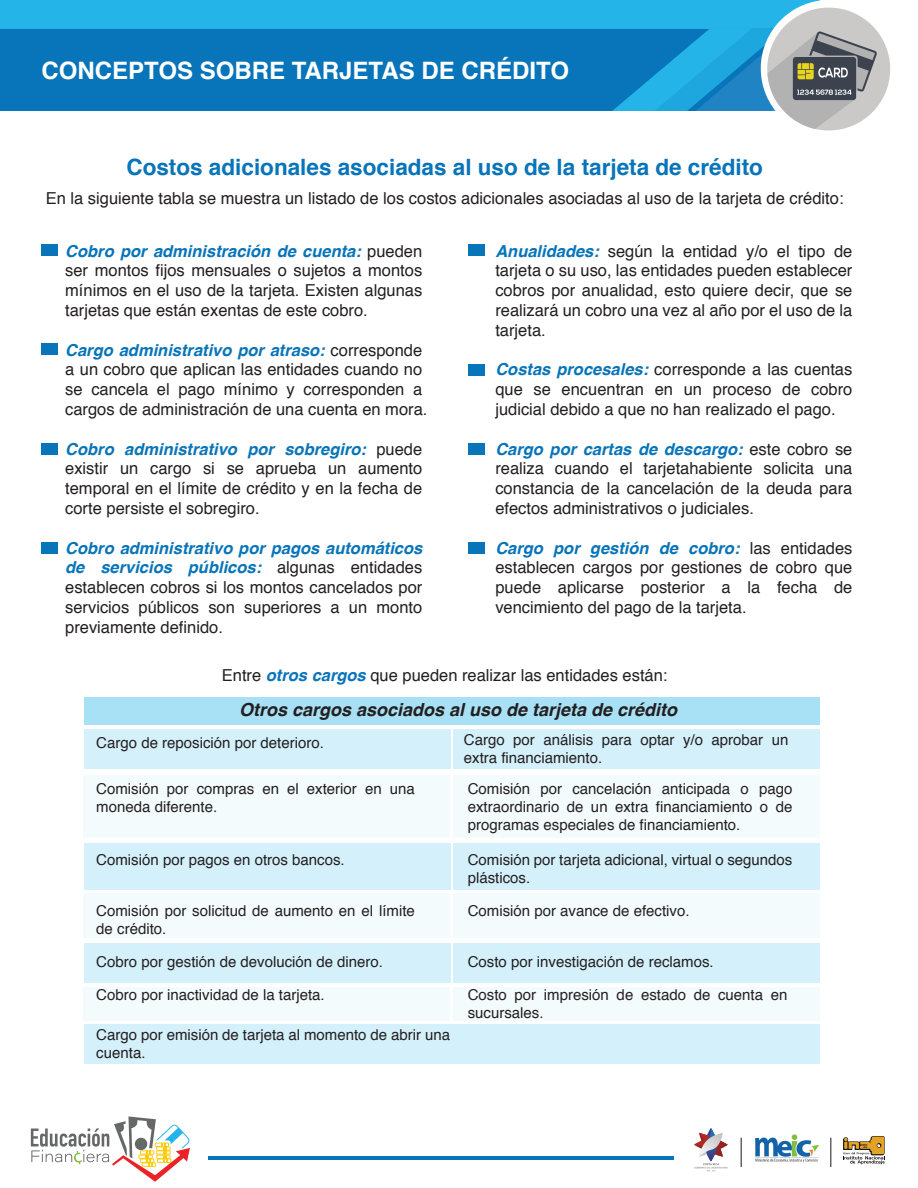
<style>
.page{position:relative;width:918px;height:1188px;background:#fff}
.page>*{position:absolute;margin:0;border:0;box-sizing:border-box;transform-origin:0 0}
.t1{font:700 24px "Helvetica";color:#fff}
.t2{font:700 22.5px "Helvetica";color:#0874b9}
.t3{font:italic 700 18px "Helvetica";color:#231f20}
.t4{font:16.5px/19.8px "Helvetica";color:#231f20;text-align:justify}
.t5{font:15px/18px "Helvetica";color:#231f20}
.s1{font-weight:700;font-style:italic;color:#0874b9}
</style>
<div class="page">
<div style="left:84px;top:1025px;width:736px;height:39px;background:#d4f0fa"></div>
<div style="left:84px;top:698px;width:736px;height:27px;background:#a8e1f5"></div>
<div style="left:84px;top:730px;width:366px;height:39px;background:#d4f0fa"></div>
<div style="left:454px;top:730px;width:366px;height:39px;background:#d4f0fa"></div>
<div style="left:454px;top:775px;width:366px;height:62px;background:#f4fbfd"></div>
<div style="left:83px;top:775px;width:366px;height:62px;background:#f4fbfd"></div>
<div style="left:454px;top:893px;width:366px;height:45px;background:#f4fbfd"></div>
<div style="left:83px;top:893px;width:366px;height:45px;background:#f4fbfd"></div>
<div style="left:454px;top:987px;width:366px;height:34px;background:#f4fbfd"></div>
<div style="left:83px;top:987px;width:366px;height:34px;background:#f4fbfd"></div>
<div style="left:84px;top:943px;width:366px;height:40px;background:#d4f0fa"></div>
<div style="left:454px;top:943px;width:366px;height:40px;background:#d4f0fa"></div>
<div style="left:84px;top:843px;width:366px;height:47px;background:#d4f0fa"></div>
<div style="left:454px;top:843px;width:366px;height:47px;background:#d4f0fa"></div>
<div style="left:0;top:0;width:820px;height:111px;background:#24b4e8"></div>
<div style="left:0;top:29px;width:612px;height:82px;background:#0874b9"></div>
<div style="left:761px;top:0;width:137px;height:137px;background:#fff;border-radius:50%"></div>
<div style="left:767px;top:8px;width:123px;height:122px;background:#cbc9c7;border-radius:50%"></div>
<svg style="left:612px;top:29px;width:265px;height:100px"></svg>
<div style="left:41px;top:245px;width:17px;height:11px;background:#0874b9"></div>
<div style="left:41px;top:343px;width:17px;height:11px;background:#0874b9"></div>
<div style="left:41px;top:443px;width:17px;height:11px;background:#0874b9"></div>
<div style="left:41px;top:542px;width:17px;height:11px;background:#0874b9"></div>
<div style="left:468px;top:245px;width:17px;height:11px;background:#0874b9"></div>
<div style="left:468px;top:365px;width:17px;height:11px;background:#0874b9"></div>
<div style="left:468px;top:443px;width:17px;height:11px;background:#0874b9"></div>
<div style="left:468px;top:542px;width:17px;height:11px;background:#0874b9"></div>
<svg style="left:843px;top:1136px;width:42px;height:28px"></svg>
<svg style="left:741px;top:1138px;width:1px;height:29px"></svg>
<svg style="left:830px;top:1138px;width:1px;height:29px"></svg>
<img style="left:755px;top:1134px;width:64px;height:29px">
<svg style="left:694px;top:1128px;width:34px;height:43px"></svg>
<hr style="left:208px;top:1156px;width:466px;height:3px;background:#0874b9">
<svg style="left:31px;top:1116px;width:159px;height:66px"></svg>
<h1 class="t1" style="left:41px;top:52px;width:529px">CONCEPTOS SOBRE TARJETAS DE CRÉDITO</h1>
<h2 class="t2" style="left:126px;top:149px;width:638px">Costos adicionales asociadas al uso de la tarjeta de crédito</h2>
<p class="t4" style="left:46px;top:188px;width:799px">En la siguiente tabla se muestra un listado de los costos adicionales asociadas al uso de la tarjeta de crédito:</p>
<p class="t4" style="left:65px;top:241px;width:359px"><span class="s1">Cobro por administración de cuenta:</span> pueden ser montos fijos mensuales o sujetos a montos mínimos en el uso de la tarjeta. Existen algunas tarjetas que están exentas de este cobro.</p>
<p class="t4" style="left:65px;top:340px;width:364px;text-align:left"><span class="s1">Cargo administrativo por atraso:</span> corresponde a un cobro que aplican las entidades cuando no se cancela el pago mínimo y corresponden a cargos de administración de una cuenta en mora.</p>
<p class="t4" style="left:65px;top:439px;width:359px"><span class="s1">Cobro administrativo por sobregiro:</span> puede existir un cargo si se aprueba un aumento temporal en el límite de crédito y en la fecha de corte persiste el sobregiro.</p>
<p class="t4" style="left:65px;top:538px;width:359px"><span class="s1">Cobro administrativo por pagos automáticos de servicios públicos:</span> algunas entidades establecen cobros si los montos cancelados por servicios públicos son superiores a un monto previamente definido.</p>
<p class="t4" style="left:495px;top:241px;width:359px"><span class="s1">Anualidades:</span> según la entidad y/o el tipo de tarjeta o su uso, las entidades pueden establecer cobros por anualidad, esto quiere decir, que se realizará un cobro una vez al año por el uso de la tarjeta.</p>
<p class="t4" style="left:495px;top:360px;width:359px"><span class="s1">Costas procesales:</span> corresponde a las cuentas que se encuentran en un proceso de cobro judicial debido a que no han realizado el pago.</p>
<p class="t4" style="left:495px;top:439px;width:359px"><span class="s1">Cargo por cartas de descargo:</span> este cobro se realiza cuando el tarjetahabiente solicita una constancia de la cancelación de la deuda para efectos administrativos o judiciales.</p>
<p class="t4" style="left:495px;top:538px;width:359px"><span class="s1">Cargo por gestión de cobro:</span> las entidades establecen cargos por gestiones de cobro que puede aplicarse posterior a la fecha de vencimiento del pago de la tarjeta.</p>
<p class="t4" style="left:222px;top:666px;width:447px">Entre <span class="s1">otros cargos</span> que pueden realizar las entidades están:</p>
<p class="t3" style="left:239px;top:695px;width:440px">Otros cargos asociados al uso de tarjeta de crédito</p>
<p class="t5" style="left:96px;top:734px;width:229px">Cargo de reposición por deterioro.</p>
<p class="t5" style="left:464px;top:731px;width:326px">Cargo por análisis para optar y/o aprobar un extra financiamiento.</p>
<p class="t5" style="left:96px;top:780px;width:320px">Comisión por compras en el exterior en una moneda diferente.</p>
<p class="t5" style="left:468px;top:780px;width:326px;text-align:justify">Comisión por cancelación anticipada o pago extraordinario de un extra financiamiento o de programas especiales de financiamiento.</p>
<p class="t5" style="left:96px;top:851px;width:250px">Comisión por pagos en otros bancos.</p>
<p class="t5" style="left:468px;top:851px;width:326px">Comisión por tarjeta adicional, virtual o segundos plásticos.</p>
<p class="t5" style="left:96px;top:902px;width:320px">Comisión por solicitud de aumento en el límite de crédito.</p>
<p class="t5" style="left:468px;top:902px;width:223px">Comisión por avance de efectivo.</p>
<p class="t5" style="left:96px;top:953px;width:288px">Cobro por gestión de devolución de dinero.</p>
<p class="t5" style="left:468px;top:953px;width:247px">Costo por investigación de reclamos.</p>
<p class="t5" style="left:96px;top:987px;width:230px">Cobro por inactividad de la tarjeta.</p>
<p class="t5" style="left:468px;top:987px;width:321px">Costo por impresión de estado de cuenta en sucursales.</p>
<p class="t5" style="left:96px;top:1026px;width:355px">Cargo por emisión de tarjeta al momento de abrir una cuenta.</p>
</div>
